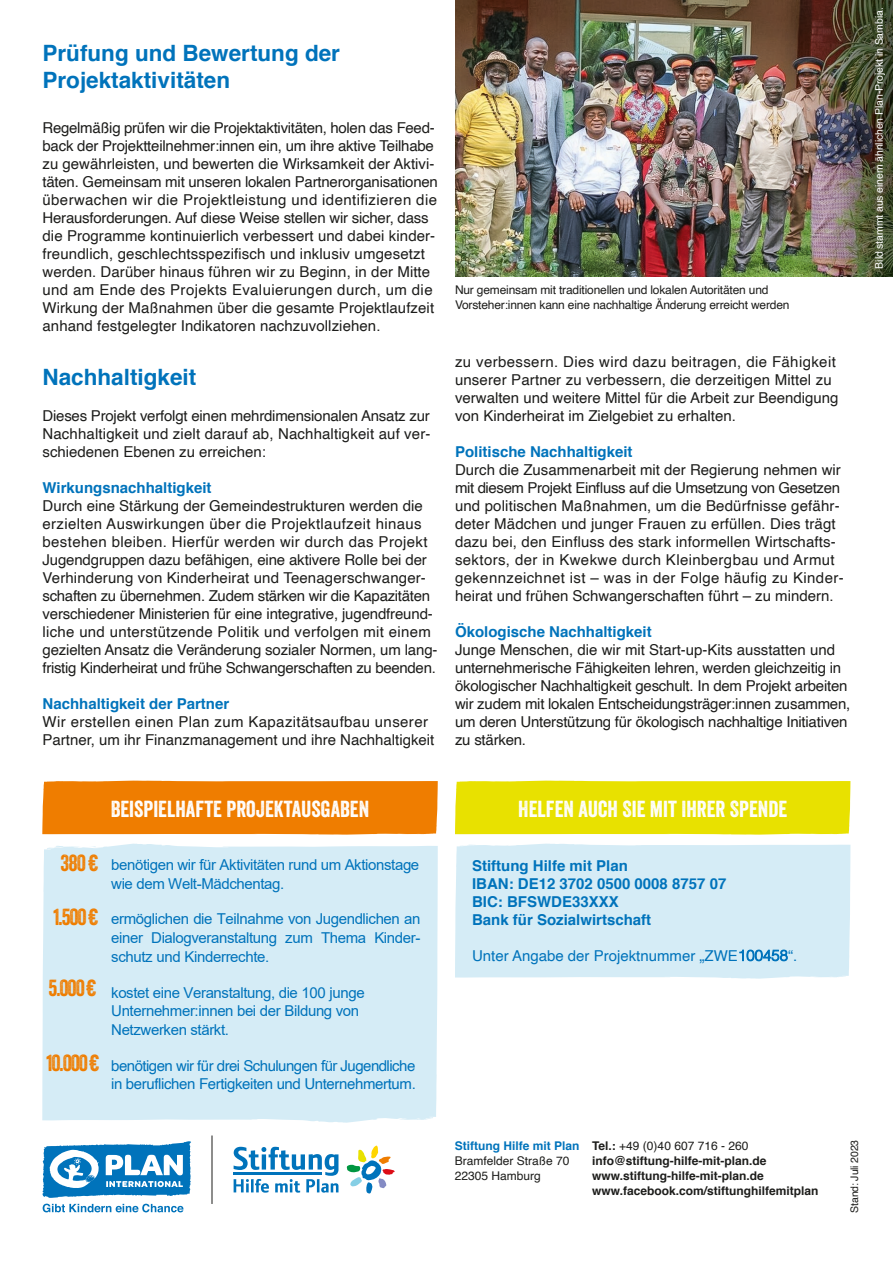
<style>
.page{position:relative;width:893px;height:1263px;background:#fff}
.page>*{position:absolute;margin:0;border:0;box-sizing:border-box;transform-origin:0 0}
.t1{font:22.5px "Veneer";color:#fff}
.t2{font:700 22.5px/27px "Helvetica";color:#0073bb}
.t3{font:22.5px "Veneer";letter-spacing:-.05em;color:#ef7d00}
.t4{font:15px/18px "Helvetica";color:#1d1d1b}
.t5{font:700 15px/18px "Helvetica";color:#0073bb}
.t6{font:15px/18.3px "Arial";letter-spacing:-.025em;color:#0073bb}
.t7{font:15px/18.6px "Arial";letter-spacing:-.025em;color:#0073bb;text-align:justify}
.t8{font:15px/18px "Helvetica";letter-spacing:-.025em;color:#0073bb}
.t9{font:15px "Helvetica";color:#0073bb}
.t10{font:12px/15px "Helvetica";letter-spacing:-.015em;color:#1d1d1b}
.t11{font:700 12px/15px "Helvetica";color:#1d1d1b}
.t12{font:700 12px "Helvetica";color:#0073bb}
.t13{font:10.5px "Helvetica";letter-spacing:-.01em;color:#fff}
.t14{font:10.5px "Helvetica";letter-spacing:-.015em;color:#1d1d1b}
.s1{font-style:inherit}
.s2{font-family:"Arial"}
.s3{font-family:"Helvetica LT Pro";font-weight:300}
.s4{font-weight:400}
</style>
<div class="page">
<div style="left:42px;top:781px;width:396px;height:54px;background:#ef7d00"></div>
<div style="left:42px;top:843px;width:396px;height:280px;background:#d5ecf6"></div>
<img style="left:455px;top:0;width:438px;height:277px">
<div style="left:455px;top:781px;width:395px;height:54px;background:#e8e100"></div>
<div style="left:455px;top:843px;width:395px;height:136px;background:#d5ecf6"></div>
<svg style="left:42px;top:1141px;width:149px;height:57px"></svg>
<svg style="left:43px;top:1204px;width:140px;height:8px"></svg>
<svg style="left:347px;top:1145px;width:48px;height:48px"></svg>
<svg style="left:234px;top:1147px;width:104px;height:45px"></svg>
<hr style="left:212px;top:1135px;width:1px;height:69px;background:#1d1d1b">
<h1 class="t2" style="left:43px;top:39px;width:299px">Prüfung und Bewertung der<br>Projektaktivitäten</h1>
<p class="t4" style="left:43px;top:119px;width:397px">Regelmäßig prüfen wir die Projektaktivitäten, holen das Feed&shy;back der Projektteilnehmer:innen ein, um ihre aktive Teilhabe zu gewährleisten, und bewerten die Wirksamkeit der Aktivi&shy;täten. Gemeinsam mit unseren lokalen Partnerorganisationen überwachen wir die Projektleistung und identifizieren die Herausforderungen. Auf diese Weise stellen wir sicher, dass die Programme kontinuierlich verbessert und dabei kinder&shy;freundlich, geschlechtsspezifisch und inklusiv umgesetzt werden. Darüber hinaus führen wir zu Beginn, in der Mitte und am Ende des Projekts Evaluierungen durch, um die Wirkung der Maßnahmen über die gesamte Projektlaufzeit anhand festgelegter Indikatoren nachzuvollziehen.</p>
<h1 class="t2" style="left:43px;top:363px;width:155px">Nachhaltigkeit</h1>
<p class="t4" style="left:43px;top:407px;width:390px;text-align:justify">Dieses Projekt verfolgt einen mehrdimensionalen Ansatz zur Nachhaltigkeit und zielt darauf ab, Nachhaltigkeit auf ver&shy;schiedenen Ebenen zu erreichen:</p>
<p class="t5" style="left:43px;top:478px;width:171px">Wirkungsnachhaltigkeit</p>
<p class="t4" style="left:43px;top:497px;width:396px">Durch eine Stärkung der Gemeindestrukturen werden die erzielten Auswirkungen über die Projektlaufzeit hinaus bestehen bleiben. Hierfür werden wir durch das Projekt Jugendgruppen dazu befähigen, eine aktivere Rolle bei der Verhinderung von Kinderheirat und Teenagerschwanger&shy;schaften zu übernehmen. Zudem stärken wir die Kapazitäten verschiedener Ministerien für eine integrative, jugendfreund&shy;liche und unterstützende Politik und verfolgen mit einem gezielten Ansatz die Veränderung sozialer Normen, um lang&shy;fristig Kinderheirat und frühe Schwangerschaften zu beenden.</p>
<p class="t5" style="left:43px;top:694px;width:188px">Nachhaltigkeit der Partner</p>
<p class="t4" style="left:43px;top:713px;width:393px">Wir erstellen einen Plan zum Kapazitätsaufbau unserer<br>Partner, um ihr Finanzmanagement und ihre Nachhaltigkeit</p>
<p class="t10" style="left:455px;top:283px;width:336px">Nur gemeinsam mit traditionellen und lokalen Autoritäten und<br>Vorsteher:innen kann eine nachhaltige Änderung erreicht werden</p>
<p class="t4" style="left:455px;top:353px;width:385px">zu verbessern. Dies wird dazu beitragen, die Fähigkeit unserer Partner zu verbessern, die derzeitigen Mittel zu verwalten und weitere Mittel für die Arbeit zur Beendigung von Kinderheirat im Zielgebiet zu erhalten.</p>
<p class="t5" style="left:455px;top:442px;width:179px">Politische Nachhaltigkeit</p>
<p class="t4" style="left:455px;top:461px;width:390px">Durch die Zusammenarbeit mit der Regierung nehmen wir mit diesem Projekt Einfluss auf die Umsetzung von Gesetzen und politischen Maßnahmen, um die Bedürfnisse gefähr&shy;deter Mädchen und junger Frauen zu erfüllen. Dies trägt dazu bei, den Einfluss des stark informellen Wirtschafts&shy;sektors, der in Kwekwe durch Kleinbergbau und Armut gekennzeichnet ist – was in der Folge häufig zu Kinder&shy;heirat und frühen Schwangerschaften führt – zu mindern.</p>
<p class="t5" style="left:455px;top:622px;width:198px">Ökologische Nachhaltigkeit</p>
<p class="t4" style="left:455px;top:641px;width:397px">Junge Menschen, die wir mit Start-up-Kits ausstatten und unternehmerische Fähigkeiten lehren, werden gleichzeitig in ökologischer Nachhaltigkeit geschult. In dem Projekt arbeiten wir zudem mit lokalen Entscheidungsträger:innen zusammen, um deren Unterstützung für ökologisch nachhaltige Initiativen zu stärken.</p>
<p class="t13" style="left:871px;top:269px;width:263px;rotate:-90deg">Bild stammt aus einem ähnlichen Plan-Projekt in Sambia.</p>
<h1 class="t1" style="left:111px;top:795px;width:260px">BEISPIELHAFTE PROJEKTAUSGABEN</h1>
<h1 class="t3" style="left:60px;top:849px;width:39px">380€</h1>
<h1 class="t3" style="left:54px;top:903px;width:46px">1.500€</h1>
<h1 class="t3" style="left:49px;top:974px;width:49px">5.000€</h1>
<h1 class="t3" style="left:46px;top:1049px;width:55px">10.000€</h1>
<p class="t6" style="left:111px;top:856px;width:310px">benötigen wir für Aktivitäten rund um Aktionstage wie dem Welt-Mädchentag<span class="s1">.</span></p>
<p class="t7" style="left:111px;top:910px;width:311px">ermöglichen die Teilnahme von Jugendlichen an einer Dialogveranstaltung zum Thema Kinder&shy;schutz und Kinderrechte.</p>
<p class="t6" style="left:111px;top:983px;width:255px">kostet eine Veranstaltung, die 100 junge<br>Unternehmer:innen bei der Bildung von<br>Netzwerken stärkt.</p>
<p class="t8" style="left:111px;top:1057px;width:306px">benötigen wir für drei Schulungen <span class="s2">für</span> Jugendliche in beruflichen Fertigkeiten und Unternehmertum<span class="s2">.</span></p>
<h1 class="t1" style="left:518px;top:795px;width:270px">HELFEN AUCH SIE MIT IHRER SPENDE</h1>
<p class="t5" style="left:472px;top:856px;width:256px">Stiftung Hilfe mit Plan<br>IBAN: DE12 3702 0500 0008 8757 07<br>BIC: BFSWDE33XXX<br>Bank für Sozialwirtschaft</p>
<p class="t9" style="left:472px;top:944px;width:327px">Unter Angabe der Projektnummer „ZWE<span class="s3">100458</span>“.</p>
<p class="t12" style="left:455px;top:1136px;width:126px">Stiftung Hilfe mit Plan</p>
<p class="t10" style="left:455px;top:1154px;width:116px">Bramfelder Straße 70<br>22305 Hamburg</p>
<p class="t11" style="left:592px;top:1138px;width:228px">Tel.: <span class="s4">+49 (0)40 607 716 - 260 </span>info@stiftung-hilfe-mit-plan.de www.stiftung-hilfe-mit-plan.de www.facebook.com/stiftunghilfemitplan</p>
<p class="t14" style="left:846px;top:1213px;width:74px;rotate:-90deg">Stand: Juli 2023</p>
</div>
